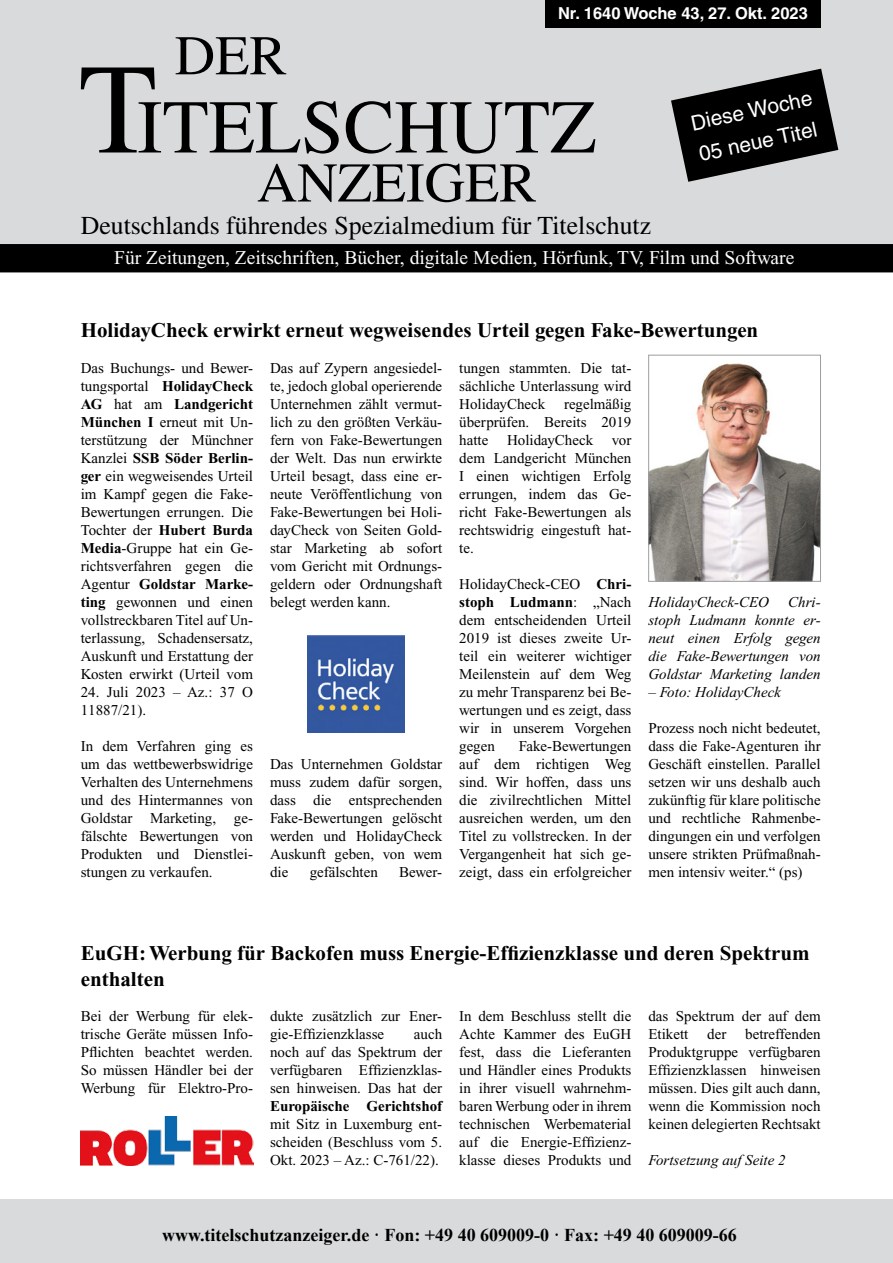
<style>
.page{position:relative;width:893px;height:1263px;background:#fff}
.page>*{position:absolute;margin:0;border:0;box-sizing:border-box;transform-origin:0 0}
.t1{font:75.9px "Times";color:#000}
.t2{font:55.95px "Times";color:#000}
.t3{font:25.8px "Times";color:#000}
.R-Überschrift{font:700 21px/25.2px "Times New Roman";color:#000}
.t4{font:21px "Helvetica";color:#fff}
.t5{font:19.5px "Times New Roman";color:#fff}
.t6{font:700 18px "Times New Roman";color:#000}
.t7{font:700 16.5px "Helvetica";color:#fff}
.R-Fließtext{font:15px/18px "Times New Roman";color:#000;text-align:justify}
.R-Fließtext-2{font:italic 15px/18px "Times New Roman";color:#000;text-align:justify}
.s1{font-size:128.4px}
.s2{font-weight:700}
</style>
<div class="page">
<div style="left:0;top:0;width:893px;height:253px;background:#d9dadb"></div>
<div style="left:0;top:244px;width:893px;height:28px;background:#000"></div>
<svg style="left:671px;top:69px;width:167px;height:113px"></svg>
<div style="left:0;top:1199px;width:893px;height:64px;background:#d9dadb"></div>
<div style="left:545px;top:0;width:275px;height:27px;background:#000"></div>
<img style="left:308px;top:636px;width:97px;height:97px">
<img style="left:650px;top:363px;width:169px;height:216px">
<div style="left:648px;top:355px;width:173px;height:226px;border:1px solid #9c9e9f"></div>
<img style="left:81px;top:1116px;width:172px;height:49px">
<p class="t7" style="left:558px;top:3px;width:251px">Nr. 1640 Woche 43, 27. Okt. 2023</p>
<p class="t2" style="left:175px;top:24px;width:114px">DER</p>
<p class="t1" style="left:79px;top:84px;width:519px"><span class="s1">T</span>ITELSCHUTZ</p>
<p class="t2" style="left:257px;top:151px;width:281px">ANZEIGER</p>
<p class="t3" style="left:81px;top:211px;width:572px">Deutschlands führendes Spezialmedium für Titelschutz</p>
<p class="t5" style="left:114px;top:247px;width:682px">Für Zeitungen, Zeitschriften, Bücher, digitale Medien, Hörfunk, TV, Film und Software</p>
<p class="t4" style="left:689px;top:111px;width:125px;rotate:-12deg">Diese Woche</p>
<p class="t4" style="left:697px;top:142px;width:122px;rotate:-12deg">05 neue Titel</p>
<p class="R-Überschrift" style="left:81px;top:318px;width:679px">HolidayCheck erwirkt erneut wegweisendes Urteil gegen Fake-Bewertungen</p>
<p class="R-Fließtext" style="left:81px;top:359px;width:174px">Das Buchungs- und Bewer&shy;tungsportal <span class="s2">HolidayCheck AG</span> hat am <span class="s2">Landgericht München I</span> erneut mit Un&shy;terstützung der Münchner Kanzlei <span class="s2">SSB Söder Berlin&shy;ger</span> ein wegweisendes Urteil im Kampf gegen die Fake-Bewertungen errungen. Die Tochter der <span class="s2">Hubert Burda Media</span>-Gruppe hat ein Ge&shy;richtsverfahren gegen die Agentur <span class="s2">Goldstar Marke&shy;ting</span> gewonnen und einen vollstreckbaren Titel auf Un&shy;terlassung, Schadensersatz, Auskunft und Erstattung der Kosten erwirkt (Urteil vom</p>
<p class="R-Fließtext" style="left:81px;top:683px;width:174px">24. Juli 2023 – Az.: 37 O<br>11887/21).</p>
<p class="R-Fließtext" style="left:81px;top:737px;width:174px">In dem Verfahren ging es um das wettbewerbswidrige Verhalten des Unternehmens und des Hintermannes von Goldstar Marketing, ge&shy;fälschte Bewertungen von Produkten und Dienstlei&shy;stungen zu verkaufen.</p>
<p class="R-Fließtext" style="left:270px;top:359px;width:174px">Das auf Zypern angesiedel&shy;te, jedoch global operierende Unternehmen zählt vermut&shy;lich zu den größten Verkäu&shy;fern von Fake-Bewertungen der Welt. Das nun erwirkte Urteil besagt, dass eine er&shy;neute Veröffentlichung von Fake-Bewertungen bei Holi&shy;dayCheck von Seiten Gold&shy;star Marketing ab sofort vom Gericht mit Ordnungs&shy;geldern oder Ordnungshaft belegt werden kann.</p>
<p class="R-Fließtext" style="left:459px;top:359px;width:174px">tungen stammten. Die tat&shy;sächliche Unterlassung wird HolidayCheck</p>
<p class="R-Fließtext" style="left:459px;top:395px;width:174px;text-indent:105px">regelmäßig überprüfen. Bereits 2019 hatte HolidayCheck vor dem Landgericht München I einen wichtigen Erfolg errungen, indem das Ge&shy;richt Fake-Bewertungen als rechtswidrig eingestuft hat&shy;te.</p>
<p class="R-Fließtext" style="left:459px;top:575px;width:174px">HolidayCheck-CEO <span class="s2">Chri&shy;stoph Ludmann</span>: „Nach dem entscheidenden Urteil 2019 ist dieses zweite Ur&shy;teil ein weiterer wichtiger Meilenstein auf dem Weg zu mehr Transparenz bei Be&shy;wertungen und es zeigt, dass wir in unserem Vorgehen gegen</p>
<p class="R-Fließtext-2" style="left:648px;top:593px;width:122px">HolidayCheck-CEO</p>
<p class="R-Fließtext-2" style="left:648px;top:593px;width:174px;text-indent:140px">Chri&shy;stoph Ludmann konnte er&shy;neut einen Erfolg gegen die Fake-Bewertungen von Goldstar Marketing landen</p>
<p class="R-Fließtext-2" style="left:648px;top:683px;width:134px">– Foto: HolidayCheck</p>
<p class="R-Fließtext" style="left:648px;top:719px;width:174px">Prozess noch nicht bedeutet, dass die Fake-Agenturen ihr Geschäft einstellen. Parallel setzen wir uns deshalb auch zukünftig für klare politische und rechtliche Rahmenbe&shy;dingungen ein und verfolgen unsere strikten Prüfmaßnah&shy;men intensiv weiter.“ (ps)</p>
<p class="R-Fließtext" style="left:459px;top:737px;width:174px;text-indent:60px">Fake-Bewertungen auf dem richtigen Weg sind. Wir hoffen, dass uns die zivilrechtlichen Mittel ausreichen werden, um den Titel zu vollstrecken. In der Vergangenheit hat sich ge&shy;zeigt, dass ein erfolgreicher</p>
<p class="R-Fließtext" style="left:270px;top:755px;width:174px">Das Unternehmen Goldstar muss zudem dafür sorgen, dass die entsprechenden Fake-Bewertungen gelöscht werden und HolidayCheck Auskunft geben, von wem die</p>
<p class="R-Fließtext" style="left:310px;top:863px;width:70px">gefälschten</p>
<p class="R-Fließtext" style="left:399px;top:863px;width:44px">Bewer-</p>
<p class="R-Überschrift" style="left:81px;top:941px;width:730px">EuGH: Werbung für Backofen muss Energie-Effizienzklasse und deren Spektrum enthalten</p>
<p class="R-Fließtext" style="left:81px;top:1007px;width:174px">Bei der Werbung für elek&shy;trische Geräte müssen Info-Pflichten beachtet werden.<br>So müssen Händler bei der Werbung für Elektro-Pro-</p>
<p class="R-Fließtext" style="left:270px;top:1007px;width:174px">dukte zusätzlich zur Ener&shy;gie-Effizienzklasse</p>
<p class="R-Fließtext" style="left:459px;top:1007px;width:174px">In dem Beschluss stellt die Achte Kammer des EuGH fest, dass die Lieferanten und Händler eines Produkts in ihrer visuell wahrnehm&shy;baren Werbung oder in ihrem technischen Werbematerial auf die Energie-Effizienz&shy;klasse dieses Produkts und</p>
<p class="R-Fließtext" style="left:648px;top:1007px;width:174px">das Spektrum der auf dem<br>Etikett</p>
<p class="R-Fließtext" style="left:270px;top:1025px;width:174px;text-indent:144px">auch noch auf das Spektrum der verfügbaren Effizienzklas&shy;sen hinweisen. Das hat der <span class="s2">Europäische Gerichtshof </span>mit Sitz in Luxemburg ent&shy;scheiden (Beschluss vom 5.<br>Okt. 2023 – Az.: C-761/22).</p>
<p class="R-Fließtext" style="left:648px;top:1025px;width:174px;text-indent:97px">betreffenden Produktgruppe verfügbaren Effizienzklassen hinweisen müssen. Dies gilt auch dann, wenn die Kommission noch keinen delegierten Rechtsakt</p>
<p class="R-Fließtext" style="left:707px;top:1025px;width:21px">der</p>
<p class="R-Fließtext-2" style="left:648px;top:1151px;width:139px">Fortsetzung auf Seite 2</p>
<p class="t6" style="left:162px;top:1221px;width:576px">www.titelschutzanzeiger.de · Fon: +49 40 609009-0 · Fax: +49 40 609009-66</p>
</div>
